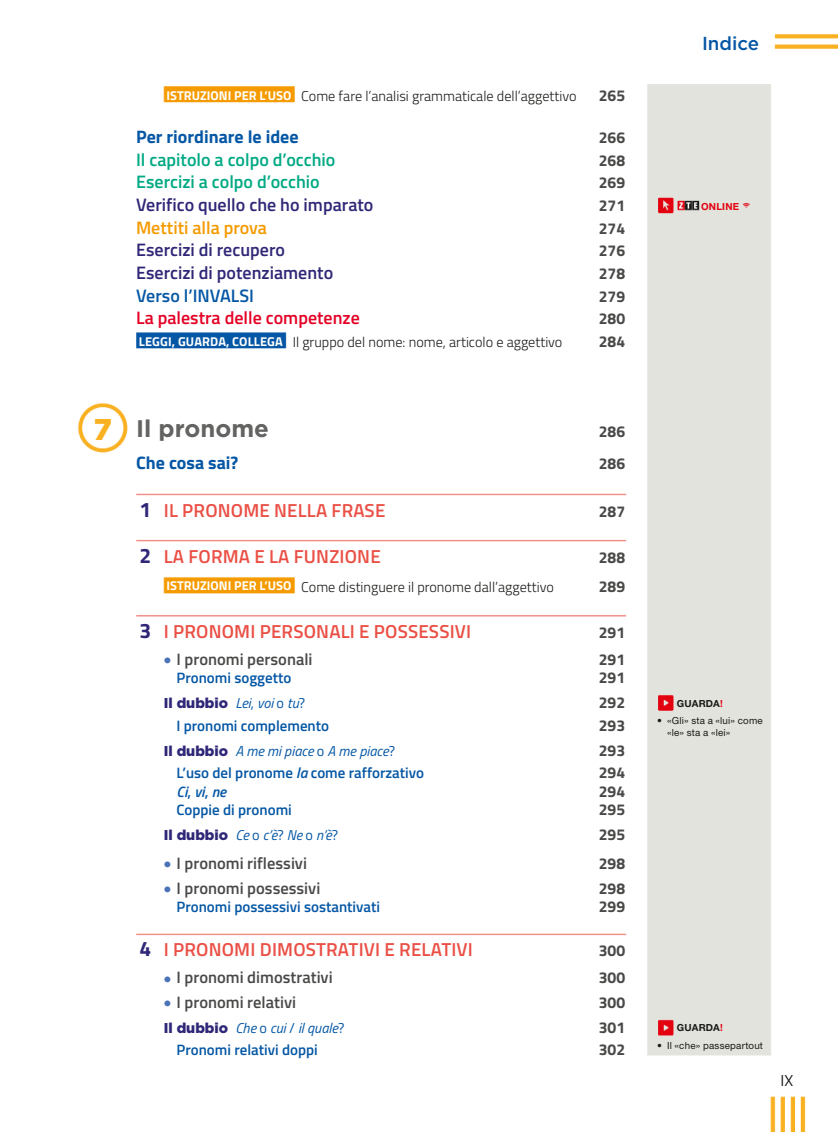
<style>
.page{position:relative;width:838px;height:1132px;background:#fff}
.page>*{position:absolute;margin:0;border:0;box-sizing:border-box;transform-origin:0 0}
.t1{font:700 24px "Gotham";color:#636362}
.t2{font:600 18.75px "Titillium";letter-spacing:.01em;color:#ea4f45}
.t3{font:500 18.75px "Gotham";color:#0557a5}
.t4{font:600 18px "Titillium";color:#2f2777}
.t5{font:600 18px "Titillium";color:#00a983}
.t6{font:700 18px "Titillium";color:#0557a5}
.t7{font:600 18px "Titillium";color:#e40025}
.t8{font:600 18px "Titillium";color:#f59b00}
.t9{font:600 18px "Titillium";color:#0557a5}
.t10{font:600 16.5px "Titillium";color:#494948}
.t11{font:700 15.75px "Titillium";color:#494948}
.t12{font:15.75px "Titillium";color:#1a1a18}
.t13{font:600 15px "Titillium";color:#0557a5}
.t14{font:italic 600 15px "Titillium";color:#0557a5}
.t15{font:300 14.25px "Titillium";color:#1a1a18}
.t16{font:italic 14.25px "Titillium";color:#0557a5}
.t17{font:900 14.25px "Gotham";color:#2f2777}
.t18{font:9.75px/11.2px "Helvetica Neue LT Std";letter-spacing:.02em;color:#1a1a18}
.t19{font:700 9.75px "Helvetica Neue LT Std";letter-spacing:.025em;color:#1a1a18}
.t20{font:700 9.75px "Helvetica Neue LT Std";letter-spacing:.025em;color:#e3000f}
.s1{font-weight:700;font-size:12.75px;color:#fff}
.s2{font-weight:900;font-size:30px;color:#f9b121}
.s3{font-weight:700;font-size:21px;color:#2f2777}
.s4{font-family:"Dante MT Pro";font-weight:700;font-size:21px;color:#4972b7}
.s5{font-family:"Titillium";font-weight:400;font-style:italic;color:#0557a5}
.s6{font-family:"Titillium";font-weight:400;color:#0557a5}
.s7{font-family:"Gotham";font-weight:900;font-style:normal;color:#2f2777}
.s8{font-style:normal}
.s9{font-style:italic}
.s10{color:#e3000f}
</style>
<div class="page">
<img style="left:77px;top:33px;width:761px;height:1098px">
<p class="t15" style="left:167px;top:91px;width:411px"><span class="s1">ISTRUZIONI PER L’USO</span> Come fare l’analisi grammaticale dell’aggettivo</p>
<p class="t11" style="left:599px;top:90px;width:28px">265</p>
<p class="t6" style="left:136px;top:131px;width:164px">Per riordinare le idee</p>
<p class="t11" style="left:599px;top:132px;width:28px">266</p>
<p class="t5" style="left:136px;top:153px;width:201px">Il capitolo a colpo d’occhio</p>
<p class="t11" style="left:599px;top:155px;width:28px">268</p>
<p class="t5" style="left:136px;top:176px;width:185px">Esercizi a colpo d’occhio</p>
<p class="t11" style="left:599px;top:178px;width:28px">269</p>
<p class="t4" style="left:136px;top:199px;width:239px">Verifico quello che ho imparato</p>
<p class="t11" style="left:599px;top:200px;width:28px">271</p>
<p class="t8" style="left:136px;top:221px;width:132px">Mettiti alla prova</p>
<p class="t11" style="left:599px;top:223px;width:28px">274</p>
<p class="t4" style="left:136px;top:244px;width:150px">Esercizi di recupero</p>
<p class="t11" style="left:599px;top:245px;width:28px">276</p>
<p class="t4" style="left:136px;top:267px;width:199px">Esercizi di potenziamento</p>
<p class="t11" style="left:599px;top:268px;width:28px">278</p>
<p class="t9" style="left:136px;top:289px;width:119px">Verso l’INVALSI</p>
<p class="t11" style="left:599px;top:291px;width:28px">279</p>
<p class="t7" style="left:136px;top:312px;width:225px">La palestra delle competenze</p>
<p class="t11" style="left:599px;top:313px;width:28px">280</p>
<p class="t15" style="left:139px;top:337px;width:425px"><span class="s1">LEGGI, GUARDA, COLLEGA</span> Il gruppo del nome: nome, articolo e aggettivo</p>
<p class="t11" style="left:599px;top:336px;width:28px">284</p>
<h1 class="t1" style="left:94px;top:420px;width:177px"><span class="s2">7</span> Il pronome</h1>
<p class="t11" style="left:599px;top:426px;width:28px">286</p>
<p class="t6" style="left:136px;top:456px;width:104px">Che cosa sai?</p>
<p class="t11" style="left:599px;top:457px;width:28px">286</p>
<h2 class="t2" style="left:139px;top:503px;width:247px"><span class="s3">1</span> IL PRONOME NELLA FRASE</h2>
<p class="t11" style="left:599px;top:506px;width:28px">287</p>
<h2 class="t2" style="left:139px;top:549px;width:243px"><span class="s3">2</span> LA FORMA E LA FUNZIONE</h2>
<p class="t11" style="left:599px;top:552px;width:28px">288</p>
<p class="t15" style="left:167px;top:581px;width:389px"><span class="s1">ISTRUZIONI PER L’USO</span> Come distinguere il pronome dall’aggettivo</p>
<p class="t11" style="left:599px;top:581px;width:28px">289</p>
<h2 class="t2" style="left:139px;top:625px;width:333px"><span class="s3">3</span> I PRONOMI PERSONALI E POSSESSIVI</h2>
<p class="t11" style="left:599px;top:627px;width:28px">291</p>
<p class="t10" style="left:164px;top:653px;width:150px"><span class="s4">•</span> I pronomi personali</p>
<p class="t11" style="left:599px;top:654px;width:28px">291</p>
<p class="t13" style="left:176px;top:672px;width:116px">Pronomi soggetto</p>
<p class="t11" style="left:599px;top:672px;width:28px">291</p>
<p class="t17" style="left:164px;top:696px;width:143px">Il dubbio <span class="s5">Lei</span><span class="s6">,</span> <span class="s5">voi</span> <span class="s6">o</span> <span class="s5">tu</span><span class="s6">?</span></p>
<p class="t11" style="left:599px;top:697px;width:28px">292</p>
<p class="t13" style="left:176px;top:720px;width:154px">I pronomi complemento</p>
<p class="t11" style="left:599px;top:719px;width:28px">293</p>
<p class="t16" style="left:164px;top:745px;width:233px"><span class="s7">Il dubbio</span> A me mi piace <span class="s8">o</span> A me piace<span class="s8">?</span></p>
<p class="t11" style="left:599px;top:744px;width:28px">293</p>
<p class="t13" style="left:176px;top:767px;width:249px">L’uso del pronome <span class="s9">la</span> come rafforzativo</p>
<p class="t11" style="left:599px;top:767px;width:28px">294</p>
<p class="t14" style="left:176px;top:785px;width:51px">Ci<span class="s8">,</span> vi<span class="s8">,</span> ne</p>
<p class="t11" style="left:599px;top:785px;width:28px">294</p>
<p class="t13" style="left:176px;top:804px;width:117px">Coppie di pronomi</p>
<p class="t11" style="left:599px;top:804px;width:28px">295</p>
<p class="t16" style="left:164px;top:829px;width:176px"><span class="s7">Il dubbio</span> Ce <span class="s8">o</span> c’è<span class="s8">?</span> Ne <span class="s8">o</span> n’è<span class="s8">?</span></p>
<p class="t11" style="left:599px;top:828px;width:28px">295</p>
<p class="t10" style="left:164px;top:857px;width:145px"><span class="s4">•</span> I pronomi riflessivi</p>
<p class="t11" style="left:599px;top:858px;width:28px">298</p>
<p class="t10" style="left:164px;top:882px;width:158px"><span class="s4">•</span> I pronomi possessivi</p>
<p class="t11" style="left:599px;top:882px;width:28px">298</p>
<p class="t13" style="left:176px;top:901px;width:205px">Pronomi possessivi sostantivati</p>
<p class="t11" style="left:599px;top:901px;width:28px">299</p>
<h2 class="t2" style="left:139px;top:943px;width:335px"><span class="s3">4</span> I PRONOMI DIMOSTRATIVI E RELATIVI</h2>
<p class="t11" style="left:599px;top:945px;width:28px">300</p>
<p class="t10" style="left:164px;top:971px;width:170px"><span class="s4">•</span> I pronomi dimostrativi</p>
<p class="t11" style="left:599px;top:972px;width:28px">300</p>
<p class="t10" style="left:164px;top:996px;width:134px"><span class="s4">•</span> I pronomi relativi</p>
<p class="t11" style="left:599px;top:996px;width:28px">300</p>
<p class="t16" style="left:164px;top:1022px;width:182px"><span class="s7">Il dubbio</span> Che <span class="s8">o</span> cui <span class="s8">/</span> il quale<span class="s8">?</span></p>
<p class="t11" style="left:599px;top:1021px;width:28px">301</p>
<p class="t13" style="left:176px;top:1044px;width:143px">Pronomi relativi doppi</p>
<p class="t11" style="left:599px;top:1044px;width:28px">302</p>
<h2 class="t3" style="left:702px;top:35px;width:59px">Indice</h2>
<p class="t20" style="left:701px;top:201px;width:40px">ONLINE</p>
<p class="t19" style="left:677px;top:697px;width:48px">GUARDA<span class="s10">!</span></p>
<p class="t18" style="left:667px;top:716px;width:97px;text-indent:-10px">• «Gli» sta a «lui» come «le» sta a «lei»</p>
<p class="t19" style="left:677px;top:1021px;width:48px">GUARDA<span class="s10">!</span></p>
<p class="t18" style="left:657px;top:1040px;width:107px">• Il «che» passepartout</p>
<p class="t12" style="left:780px;top:1073px;width:14px">IX</p>
</div>
